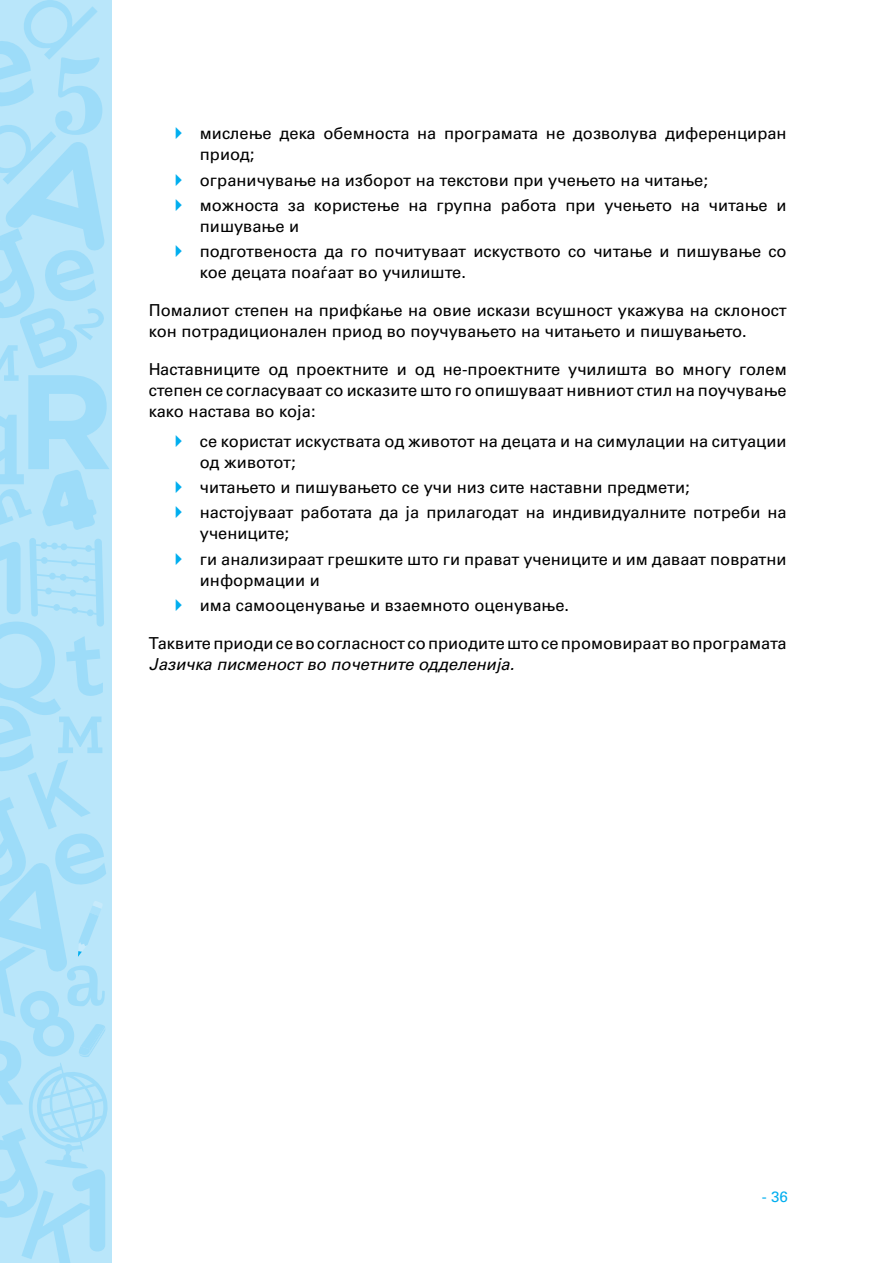
<style>
.page{position:relative;width:893px;height:1263px;background:#fff}
.page>*{position:absolute;margin:0;border:0;box-sizing:border-box;transform-origin:0 0}
.t1{font:16.5px/21px "Univers C";color:#000}
.t2{font:italic 16.5px "Univers C";color:#000}
.t3{font:15px "Univers C";color:#00aeef}
.s1{font-family:"Univers LTCYR 55 Roman"}
</style>
<div class="page">
<div style="left:0;top:0;width:112px;height:1263px;background:#b9e6fa"></div>
<svg style="left:0;top:0;width:109px;height:530px"></svg>
<svg style="left:0;top:538px;width:108px;height:725px"></svg>
<p class="t1" style="left:200px;top:123px;width:588px">мислење дека обемноста на програмата не дозволува диференциран приод;</p>
<p class="t1" style="left:200px;top:167px;width:588px;line-height:25.2px">ограничување на изборот на текстови при учењето на читање; можноста за користење на групна работа при учењето на читање и</p>
<p class="t1" style="left:200px;top:213px;width:588px;line-height:25.2px">пишување и<br>подготвеноста да го почитуваат искуството со читање и пишување со</p>
<p class="t1" style="left:200px;top:262px;width:268px">кое децата поа<span class="s1">ѓ</span>аат во училиште.</p>
<p class="t1" style="left:149px;top:300px;width:639px">Помалиот степен на прифќање на овие искази всушност укажува на склоност кон потрадиционален приод во поучувањето на читањето и пишувањето.</p>
<p class="t1" style="left:149px;top:359px;width:639px;text-align:justify">Наставниците од проектните и од не-проектните училишта во многу голем степен се согласуваат со исказите што го опишуваат нивниот стил на поучување како настава во која:</p>
<p class="t1" style="left:200px;top:430px;width:588px">се користат искуствата од животот на децата и на симулации на ситуации од животот;</p>
<p class="t1" style="left:200px;top:474px;width:588px;line-height:25.2px">читањето и пишувањето се учи низ сите наставни предмети; настојуваат работата да ја прилагодат на индивидуалните потреби на</p>
<p class="t1" style="left:200px;top:521px;width:588px;line-height:25.2px">учениците;<br>ги анализираат грешките што ги прават учениците и им даваат повратни</p>
<p class="t1" style="left:200px;top:567px;width:371px;line-height:25.2px">информации и<br>има самооценување и взаемното оценување.</p>
<p class="t1" style="left:149px;top:632px;width:639px">Таквите приоди се во согласност со приодите што се промовираат во програмата</p>
<p class="t2" style="left:149px;top:654px;width:367px">Јазичка писменост во почетните одделенија.</p>
<p class="t3" style="left:762px;top:1188px;width:27px">- 36</p>
</div>
